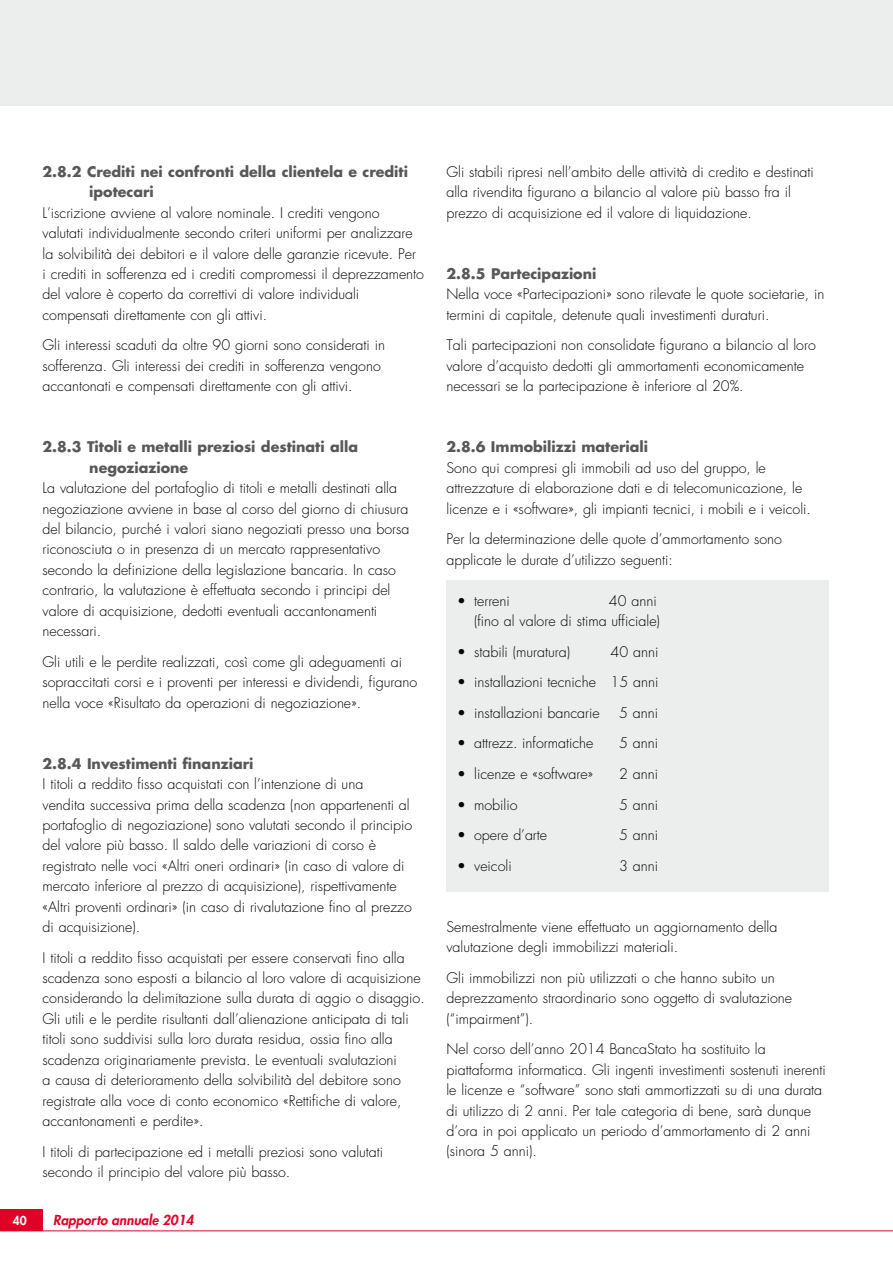
<style>
.page{position:relative;width:893px;height:1263px;background:#fff}
.page>*{position:absolute;margin:0;border:0;box-sizing:border-box;transform-origin:0 0}
.t1{font:300 14.25px/20.4px "Futura";color:#000}
.t2{font:700 14.25px/20.4px "Futura";color:#58585a}
.t3{font:italic 800 13.5px "Futura";color:#e20026}
.t4{font:800 12px "Futura";color:#fff}
</style>
<div class="page">
<div style="left:0;top:0;width:893px;height:105px;background:#eceded"></div>
<div style="left:446px;top:580px;width:383px;height:311px;background:#eceded"></div>
<hr style="left:0;top:1230px;width:893px;height:1px;background:#e20026">
<div style="left:0;top:1210px;width:43px;height:21px;background:#e20026"></div>
<p class="t2" style="left:89px;top:161px;width:320px;text-indent:-47px">2.8.2 Crediti nei confronti della clientela e crediti ipotecari</p>
<p class="t1" style="left:43px;top:203px;width:383px">L’iscrizione avviene al valore nominale. I crediti vengono valutati individualmente secondo criteri uniformi per analizzare la solvibilità dei debitori e il valore delle garanzie ricevute. Per<br>i crediti in sofferenza ed i crediti compromessi il deprezzamento del valore è coperto da correttivi di valore individuali compensati direttamente con gli attivi.</p>
<p class="t1" style="left:43px;top:335px;width:344px">Gli interessi scaduti da oltre 90 giorni sono considerati in sofferenza. Gli interessi dei crediti in sofferenza vengono accantonati e compensati direttamente con gli attivi.</p>
<p class="t2" style="left:89px;top:437px;width:270px;text-indent:-47px">2.8.3 Titoli e metalli preziosi destinati alla negoziazione</p>
<p class="t1" style="left:43px;top:478px;width:368px">La valutazione del portafoglio di titoli e metalli destinati alla negoziazione avviene in base al corso del giorno di chiusura del bilancio, purché i valori siano negoziati presso una borsa riconosciuta o in presenza di un mercato rappresentativo secondo la definizione della legislazione bancaria. In caso contrario, la valutazione è effettuata secondo i principi del valore di acquisizione, dedotti eventuali accantonamenti necessari.</p>
<p class="t1" style="left:43px;top:652px;width:376px">Gli utili e le perdite realizzati, così come gli adeguamenti ai sopraccitati corsi e i proventi per interessi e dividendi, figurano nella voce «Risultato da operazioni di negoziazione».</p>
<p class="t2" style="left:43px;top:753px;width:212px">2.8.4 Investimenti finanziari</p>
<p class="t1" style="left:43px;top:774px;width:371px">I titoli a reddito fisso acquistati con l’intenzione di una<br>vendita successiva prima della scadenza (non appartenenti al portafoglio di negoziazione) sono valutati secondo il principio del valore più basso. Il saldo delle variazioni di corso è registrato nelle voci «Altri oneri ordinari» (in caso di valore di mercato inferiore al prezzo di acquisizione), rispettivamente «Altri proventi ordinari» (in caso di rivalutazione fino al prezzo di acquisizione).</p>
<p class="t1" style="left:43px;top:948px;width:384px">I titoli a reddito fisso acquistati per essere conservati fino alla scadenza sono esposti a bilancio al loro valore di acquisizione considerando la delimitazione sulla durata di aggio o disaggio.<br>Gli utili e le perdite risultanti dall’alienazione anticipata di tali titoli sono suddivisi sulla loro durata residua, ossia fino alla scadenza originariamente prevista. Le eventuali svalutazioni<br>a causa di deterioramento della solvibilità del debitore sono registrate alla voce di conto economico «Rettifiche di valore, accantonamenti e perdite».</p>
<p class="t1" style="left:43px;top:1141px;width:342px">I titoli di partecipazione ed i metalli preziosi sono valutati secondo il principio del valore più basso.</p>
<p class="t4" style="left:13px;top:1213px;width:15px">40</p>
<p class="t3" style="left:53px;top:1212px;width:142px">Rapporto annuale 2014</p>
<p class="t1" style="left:446px;top:162px;width:369px">Gli stabili ripresi nell’ambito delle attività di credito e destinati alla rivendita figurano a bilancio al valore più basso fra il prezzo di acquisizione ed il valore di liquidazione.</p>
<p class="t2" style="left:446px;top:263px;width:151px">2.8.5 Partecipazioni</p>
<p class="t1" style="left:446px;top:284px;width:379px">Nella voce «Partecipazioni» sono rilevate le quote societarie, in termini di capitale, detenute quali investimenti duraturi.</p>
<p class="t1" style="left:446px;top:335px;width:371px">Tali partecipazioni non consolidate figurano a bilancio al loro valore d’acquisto dedotti gli ammortamenti economicamente necessari se la partecipazione è inferiore al 20%.</p>
<p class="t2" style="left:446px;top:437px;width:203px">2.8.6 Immobilizzi materiali</p>
<p class="t1" style="left:446px;top:458px;width:366px">Sono qui compresi gli immobili ad uso del gruppo, le attrezzature di elaborazione dati e di telecomunicazione, le licenze e i «software», gli impianti tecnici, i mobili e i veicoli.</p>
<p class="t1" style="left:446px;top:529px;width:337px">Per la determinazione delle quote d’ammortamento sono applicate le durate d’utilizzo seguenti:</p>
<p class="t1" style="left:474px;top:591px;width:187px;text-align:right">40 anni<br>(fino al valore di stima ufficiale)</p>
<p class="t1" style="left:457px;top:642px;width:115px">• stabili (muratura)</p>
<p class="t1" style="left:611px;top:642px;width:49px">40 anni</p>
<p class="t1" style="left:457px;top:672px;width:203px">• installazioni tecniche 15 anni</p>
<p class="t1" style="left:457px;top:703px;width:144px">• installazioni bancarie</p>
<p class="t1" style="left:619px;top:703px;width:40px">5 anni</p>
<p class="t1" style="left:457px;top:733px;width:138px">• attrezz. informatiche</p>
<p class="t1" style="left:619px;top:733px;width:40px">5 anni</p>
<p class="t1" style="left:457px;top:764px;width:138px">• licenze e «software»</p>
<p class="t1" style="left:619px;top:764px;width:40px">2 anni</p>
<p class="t1" style="left:457px;top:795px;width:62px">• mobilio</p>
<p class="t1" style="left:619px;top:795px;width:40px">5 anni</p>
<p class="t1" style="left:457px;top:825px;width:92px">• opere d’arte</p>
<p class="t1" style="left:619px;top:825px;width:40px">5 anni</p>
<p class="t1" style="left:457px;top:856px;width:56px">• veicoli</p>
<p class="t1" style="left:619px;top:856px;width:40px">3 anni</p>
<p class="t1" style="left:457px;top:591px;width:54px">• terreni</p>
<p class="t1" style="left:446px;top:917px;width:332px">Semestralmente viene effettuato un aggiornamento della valutazione degli immobilizzi materiali.</p>
<p class="t1" style="left:446px;top:968px;width:347px">Gli immobilizzi non più utilizzati o che hanno subito un deprezzamento straordinario sono oggetto di svalutazione (“impairment”).</p>
<p class="t1" style="left:446px;top:1039px;width:381px">Nel corso dell’anno 2014 BancaStato ha sostituito la piattaforma informatica. Gli ingenti investimenti sostenuti inerenti le licenze e “software” sono stati ammortizzati su di una durata di utilizzo di 2 anni. Per tale categoria di bene, sarà dunque d’ora in poi applicato un periodo d’ammortamento di 2 anni (sinora 5 anni).</p>
</div>
